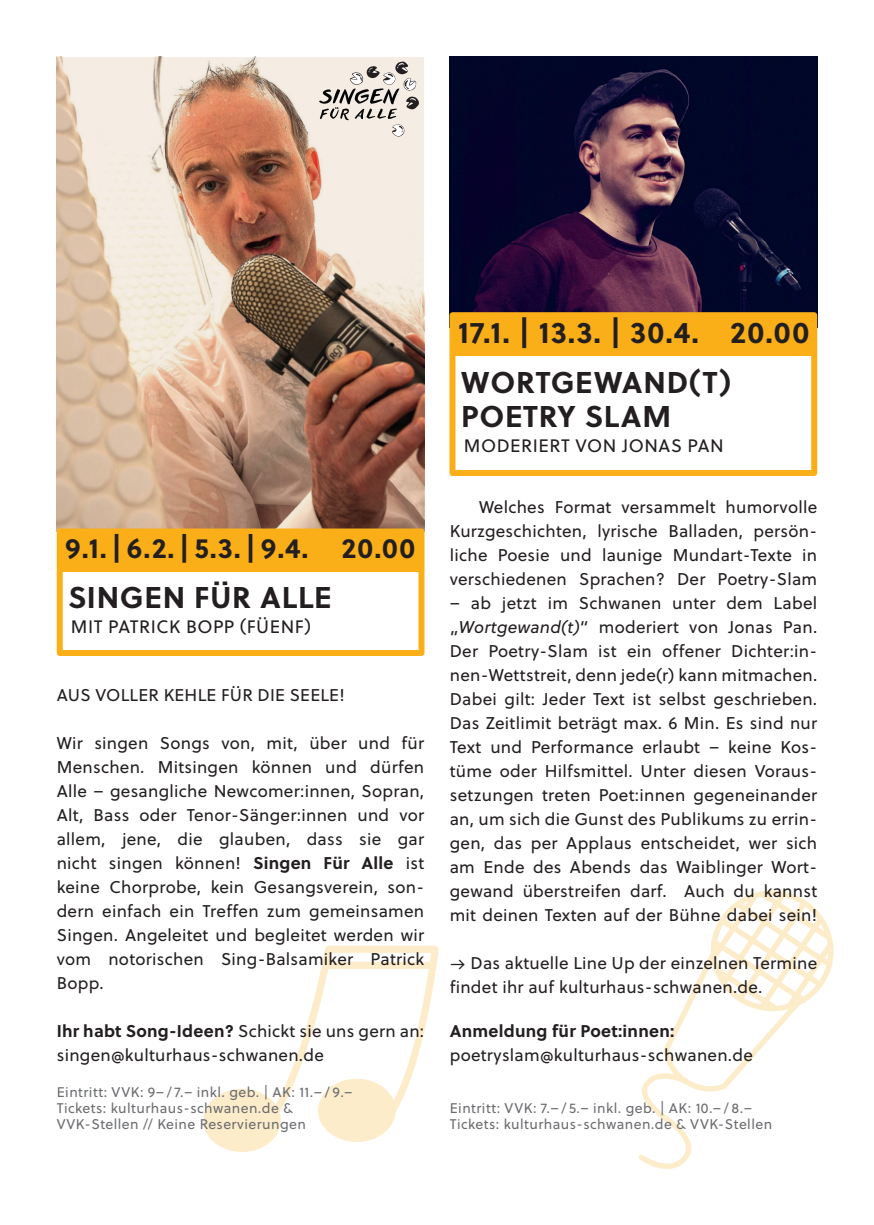
<style>
.page{position:relative;width:874px;height:1225px;background:#fff}
.page>*{position:absolute;margin:0;border:0;box-sizing:border-box;transform-origin:0 0}
.t1{font:700 30px/50px "Soleil";letter-spacing:.025em;color:#231f20}
.t2{font:700 28px "Soleil";color:#231f20}
.t3{font:18px "Soleil";letter-spacing:.03em;color:#231f20}
.t4{font:17px/24px "Soleil";letter-spacing:.015em;color:#231f20;text-align:justify}
.t5{font:700 17px "Soleil";letter-spacing:.015em;color:#231f20}
.t6{font:14px/16px "Soleil";letter-spacing:.03em;color:#6c6d70}
.s1{font-weight:700}
.s2{font-style:italic}
</style>
<div class="page">
<svg style="left:257px;top:945px;width:182px;height:199px"></svg>
<div style="left:204px;top:1089px;width:76px;height:62px;background:#fdecca;border-radius:50%"></div>
<div style="left:203px;top:1088px;width:78px;height:64px;border:2px solid #faaf18;border-radius:50%"></div>
<div style="left:319px;top:1079px;width:75px;height:62px;background:#fdecca;border-radius:50%"></div>
<div style="left:318px;top:1078px;width:77px;height:64px;border:2px solid #faaf18;border-radius:50%"></div>
<div style="left:325px;top:961px;width:108px;height:8px;background:#fdecca"></div>
<svg style="left:639px;top:890px;width:195px;height:279px"></svg>
<img style="left:449px;top:57px;width:367px;height:255px">
<div style="left:449px;top:312px;width:367px;height:164px;border:6px solid #faaf18"></div>
<div style="left:453px;top:317px;width:361px;height:38px;background:#faaf18"></div>
<img style="left:57px;top:57px;width:367px;height:471px">
<svg style="left:319px;top:62px;width:100px;height:74px;background:#d0cac2"></svg>
<div style="left:57px;top:528px;width:367px;height:128px;border:6px solid #faaf18"></div>
<div style="left:61px;top:533px;width:360px;height:39px;background:#faaf18"></div>
<h2 class="t2" style="left:65px;top:526px;width:351px">9.1. | 6.2. | 5.3. | 9.4. 20.00</h2>
<h1 class="t1" style="left:68px;top:571px;width:265px">SINGEN FÜR ALLE</h1>
<p class="t3" style="left:71px;top:613px;width:241px">MIT PATRICK BOPP (FÜENF)</p>
<p class="t4" style="left:57px;top:682px;width:289px">AUS VOLLER KEHLE FÜR DIE SEELE!</p>
<p class="t4" style="left:57px;top:730px;width:369px">Wir singen Songs von, mit, über und für Menschen. Mitsingen können und dürfen Alle – gesangliche Newcomer:innen, Sopran, Alt, Bass oder Tenor-Sänger:innen und vor allem, jene, die glauben, dass sie gar nicht singen können! <span class="s1">Singen Für Alle</span> ist keine Chorprobe, kein Gesangsverein, son&shy;dern einfach ein Treffen zum gemeinsamen Singen. Angeleitet und begleitet werden wir vom notorischen Sing-Balsamiker Patrick Bopp.</p>
<p class="t4" style="left:57px;top:1018px;width:369px"><span class="s1">Ihr habt Song-Ideen?</span> Schickt sie uns gern an: singen@kulturhaus-schwanen.de</p>
<p class="t6" style="left:57px;top:1083px;width:297px">Eintritt: VVK: 9– / 7.– inkl. geb. | AK: 11.– / 9.–<br>Tickets: kulturhaus-schwanen.de &amp;<br>VVK-Stellen // Keine Reservierungen</p>
<h1 class="t1" style="left:458px;top:306px;width:352px">17.1. | 13.3. | 30.4. 20.00<br>WORTGEWAND(T)</h1>
<h1 class="t1" style="left:461px;top:390px;width:211px">POETRY SLAM</h1>
<p class="t3" style="left:463px;top:433px;width:261px">MODERIERT VON JONAS PAN</p>
<p class="t4" style="left:449px;top:494px;width:369px;text-indent:29px">Welches Format versammelt humorvolle Kurzgeschichten, lyrische Balladen, persön&shy;liche Poesie und launige Mundart-Texte in verschiedenen Sprachen? Der Poetry-Slam</p>
<p class="t4" style="left:449px;top:590px;width:369px">– ab jetzt im Schwanen unter dem Label „<span class="s2">Wortgewand(t)</span>“ moderiert von Jonas Pan.<br>Der Poetry-Slam ist ein offener Dichter:in&shy;nen-Wettstreit, denn jede(r) kann mitmachen.<br>Dabei gilt: Jeder Text ist selbst geschrieben.<br>Das Zeitlimit beträgt max. 6 Min. Es sind nur Text und Performance erlaubt – keine Kos&shy;tüme oder Hilfsmittel. Unter diesen Voraus&shy;setzungen treten Poet:innen gegeneinander an, um sich die Gunst des Publikums zu errin&shy;gen, das per Applaus entscheidet, wer sich am Ende des Abends das Waiblinger Wort&shy;gewand überstreifen darf. Auch du kannst mit deinen Texten auf der Bühne dabei sein!</p>
<p class="t4" style="left:449px;top:950px;width:369px">→ Das aktuelle Line Up der einzelnen Termine findet ihr auf kulturhaus-schwanen.de.</p>
<p class="t5" style="left:449px;top:1018px;width:226px">Anmeldung für Poet:innen:</p>
<p class="t4" style="left:449px;top:1042px;width:304px">poetryslam@kulturhaus-schwanen.de</p>
<p class="t6" style="left:449px;top:1099px;width:324px">Eintritt: VVK: 7.– / 5.– inkl. geb. | AK: 10.– / 8.–<br>Tickets: kulturhaus-schwanen.de &amp; VVK-Stellen</p>
</div>
